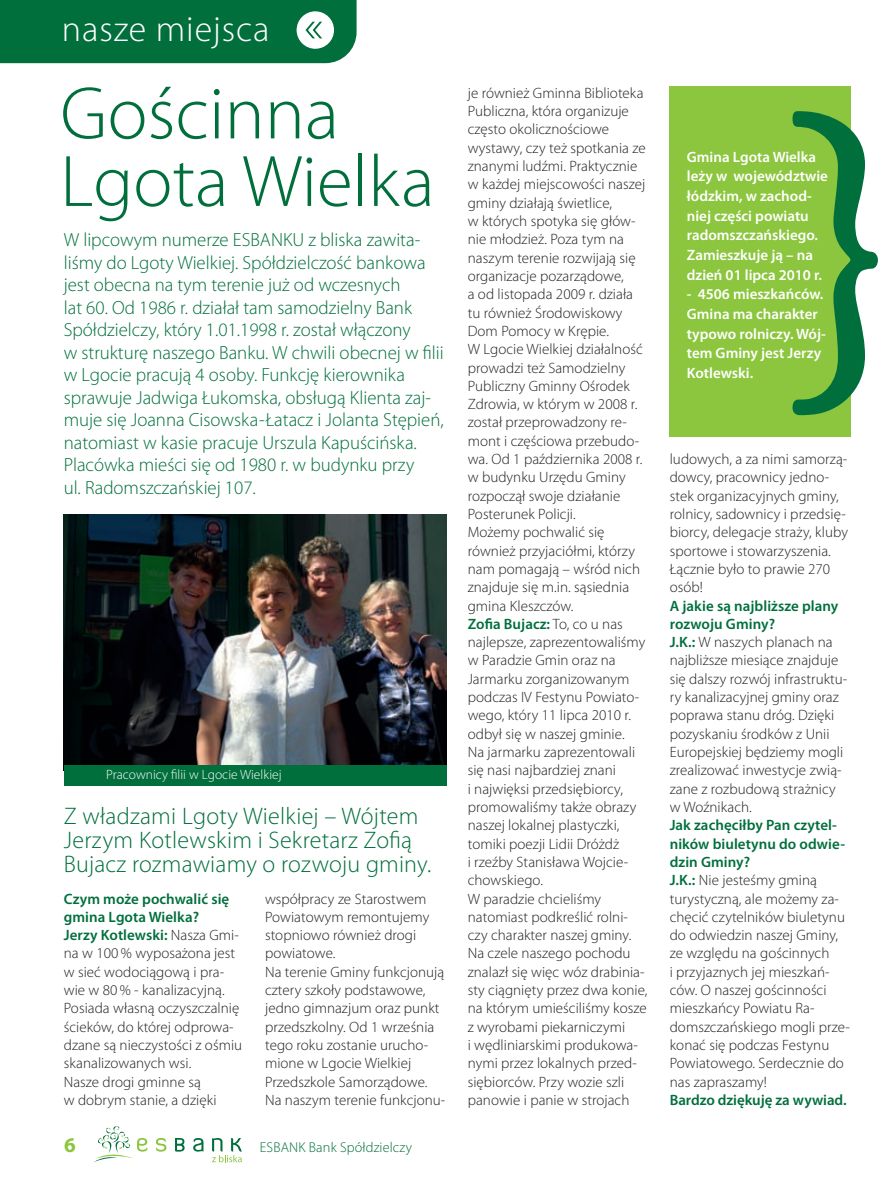
<style>
.page{position:relative;width:893px;height:1187px;background:#fff}
.page>*{position:absolute;margin:0;border:0;box-sizing:border-box;transform-origin:0 0}
.t1{font:300 75px "Myriad Pro";color:#006f3c}
.t2{font:300 73.5px "Myriad Pro";color:#006f3c}
.t3{font:300 36px "Myriad Pro";letter-spacing:.025em;color:#fff}
.t4{font:300 24px/24px "Myriad Pro";letter-spacing:.01em;color:#006f3c}
.t5{font:700 21px "Myriad Pro";color:#8bc63e}
.t6{font:300 19.05px/22.5px "Myriad Pro";color:#006f3c}
.t7{font:300 15px/18.3px "Myriad Pro";letter-spacing:.005em;color:#231f20}
.t8{font:600 15px/19.6px "Myriad Pro";color:#fff}
.t9{font:600 15px "Myriad Pro";letter-spacing:-.005em;color:#006f3c}
.t10{font:300 14.25px "Myriad Pro";letter-spacing:.01em;color:#006f3c}
.t11{font:300 13.5px "Myriad Pro";color:#fff}
.s1{font-weight:600;color:#006f3c}
</style>
<div class="page">
<img style="left:64px;top:514px;width:382px;height:250px">
<div style="left:64px;top:764px;width:382px;height:21px;background:#006f3c"></div>
<div style="left:0;top:0;width:357px;height:63px;background:#006f3c"></div>
<div style="left:670px;top:86px;width:181px;height:351px;background:#8bc63e"></div>
<svg style="left:792px;top:111px;width:86px;height:305px"></svg>
<svg style="left:94px;top:1126px;width:53px;height:36px"></svg>
<svg style="left:156px;top:1138px;width:11px;height:13px"></svg>
<svg style="left:175px;top:1138px;width:10px;height:13px"></svg>
<svg style="left:193px;top:1138px;width:10px;height:13px"></svg>
<svg style="left:212px;top:1138px;width:30px;height:24px"></svg>
<h3 class="t3" style="left:62px;top:9px;width:209px">nasze miejsca</h3>
<h1 class="t1" style="left:60px;top:72px;width:280px">Gościnna</h1>
<h2 class="t2" style="left:60px;top:141px;width:376px">Lgota Wielka</h2>
<p class="t6" style="left:64px;top:229px;width:382px">W lipcowym numerze ESBANKU z bliska zawita&shy;liśmy do Lgoty Wielkiej. Spółdzielczość bankowa jest obecna na tym terenie już od wczesnych<br>lat 60. Od 1986 r. działał tam samodzielny Bank Spółdzielczy, który 1.01.1998 r. został włączony<br>w strukturę naszego Banku. W chwili obecnej w filii w Lgocie pracują 4 osoby. Funkcję kierownika sprawuje Jadwiga Łukomska, obsługą Klienta zaj&shy;muje się Joanna Cisowska-Łatacz i Jolanta Stępień, natomiast w kasie pracuje Urszula Kapuścińska.<br>Placówka mieści się od 1980 r. w budynku przy<br>ul. Radomszczańskiej 107.</p>
<p class="t11" style="left:106px;top:767px;width:177px">Pracownicy filii w Lgocie Wielkiej</p>
<h3 class="t4" style="left:64px;top:804px;width:369px">Z władzami Lgoty Wielkiej – Wójtem<br>Jerzym Kotlewskim i Sekretarz Zofią<br>Bujacz rozmawiamy o rozwoju gminy.</h3>
<p class="t7" style="left:64px;top:889px;width:180px"><span class="s1">Czym może pochwalić się gmina Lgota Wielka?<br>Jerzy Kotlewski:</span> Nasza Gmi&shy;na w 100 % wyposażona jest w sieć wodociągową i pra&shy;wie w 80 % - kanalizacyjną.<br>Posiada własną oczyszczalnię ścieków, do której odprowa&shy;dzane są nieczystości z ośmiu skanalizowanych wsi.<br>Nasze drogi gminne są<br>w dobrym stanie, a dzięki</p>
<p class="t7" style="left:265px;top:889px;width:182px">współpracy ze Starostwem<br>Powiatowym remontujemy stopniowo również drogi powiatowe.<br>Na terenie Gminy funkcjonują cztery szkoły podstawowe, jedno gimnazjum oraz punkt przedszkolny. Od 1 września tego roku zostanie urucho&shy;mione w Lgocie Wielkiej<br>Przedszkole Samorządowe.<br>Na naszym terenie funkcjonu-</p>
<h3 class="t5" style="left:64px;top:1130px;width:13px">6</h3>
<p class="t10" style="left:260px;top:1139px;width:154px">ESBANK Bank Spółdzielczy</p>
<p class="t7" style="left:468px;top:84px;width:181px">je również Gminna Biblioteka<br>Publiczna, która organizuje często okolicznościowe wystawy, czy też spotkania ze znanymi ludźmi. Praktycznie w każdej miejscowości naszej gminy działają świetlice,<br>w których spotyka się głów&shy;nie młodzież. Poza tym na naszym terenie rozwijają się organizacje pozarządowe,<br>a od listopada 2009 r. działa tu również Środowiskowy<br>Dom Pomocy w Krępie.<br>W Lgocie Wielkiej działalność prowadzi też Samodzielny<br>Publiczny Gminny Ośrodek<br>Zdrowia, w którym w 2008 r. został przeprowadzony re&shy;mont i częściowa przebudo&shy;wa. Od 1 października 2008 r. w budynku Urzędu Gminy rozpoczął swoje działanie<br>Posterunek Policji.<br>Możemy pochwalić się również przyjaciółmi, którzy nam pomagają – wśród nich znajduje się m.in. sąsiednia gmina Kleszczów.<br><span class="s1">Zofia Bujacz:</span> To, co u nas najlepsze, zaprezentowaliśmy w Paradzie Gmin oraz na<br>Jarmarku zorganizowanym podczas IV Festynu Powiato&shy;wego, który 11 lipca 2010 r. odbył się w naszej gminie.<br>Na jarmarku zaprezentowali się nasi najbardziej znani<br>i najwięksi przedsiębiorcy, promowaliśmy także obrazy naszej lokalnej plastyczki, tomiki poezji Lidii Dróżdż<br>i rzeźby Stanisława Wojcie&shy;chowskiego.<br>W paradzie chcieliśmy natomiast podkreślić rolni&shy;czy charakter naszej gminy.<br>Na czele naszego pochodu znalazł się więc wóz drabinia&shy;sty ciągnięty przez dwa konie, na którym umieściliśmy kosze z wyrobami piekarniczymi<br>i wędliniarskimi produkowa&shy;nymi przez lokalnych przed&shy;siębiorców. Przy wozie szli panowie i panie w strojach</p>
<p class="t8" style="left:687px;top:146px;width:143px">Gmina Lgota Wielka leży w województwie łódzkim, w zachod&shy;niej części powiatu radomszczańskiego.<br>Zamieszkuje ją – na dzień 01 lipca 2010 r.</p>
<p class="t8" style="left:687px;top:284px;width:140px">- 4506 mieszkańców.<br>Gmina ma charakter typowo rolniczy. Wój&shy;tem Gminy jest Jerzy<br>Kotlewski.</p>
<p class="t7" style="left:670px;top:450px;width:180px">ludowych, a za nimi samorzą&shy;dowcy, pracownicy jedno&shy;stek organizacyjnych gminy, rolnicy, sadownicy i przedsię&shy;biorcy, delegacje straży, kluby sportowe i stowarzyszenia.<br>Łącznie było to prawie 270 osób!</p>
<p class="t7" style="left:670px;top:596px;width:179px"><span class="s1">A jakie są najbliższe plany rozwoju Gminy?<br>J.K.:</span> W naszych planach na najbliższe miesiące znajduje się dalszy rozwój infrastruktu&shy;ry kanalizacyjnej gminy oraz poprawa stanu dróg. Dzięki pozyskaniu środków z Unii<br>Europejskiej będziemy mogli zrealizować inwestycje zwią&shy;zane z rozbudową strażnicy w Woźnikach.</p>
<p class="t7" style="left:670px;top:816px;width:182px"><span class="s1">Jak zachęciłby Pan czytel&shy;ników biuletynu do odwie&shy;dzin Gminy?<br>J.K.:</span> Nie jesteśmy gminą turystyczną, ale możemy za&shy;chęcić czytelników biuletynu do odwiedzin naszej Gminy, ze względu na gościnnych<br>i przyjaznych jej mieszkań&shy;ców. O naszej gościnności mieszkańcy Powiatu Ra&shy;domszczańskiego mogli prze&shy;konać się podczas Festynu<br>Powiatowego. Serdecznie do nas zapraszamy!</p>
<p class="t9" style="left:670px;top:1090px;width:178px">Bardzo dziękuję za wywiad.</p>
</div>
